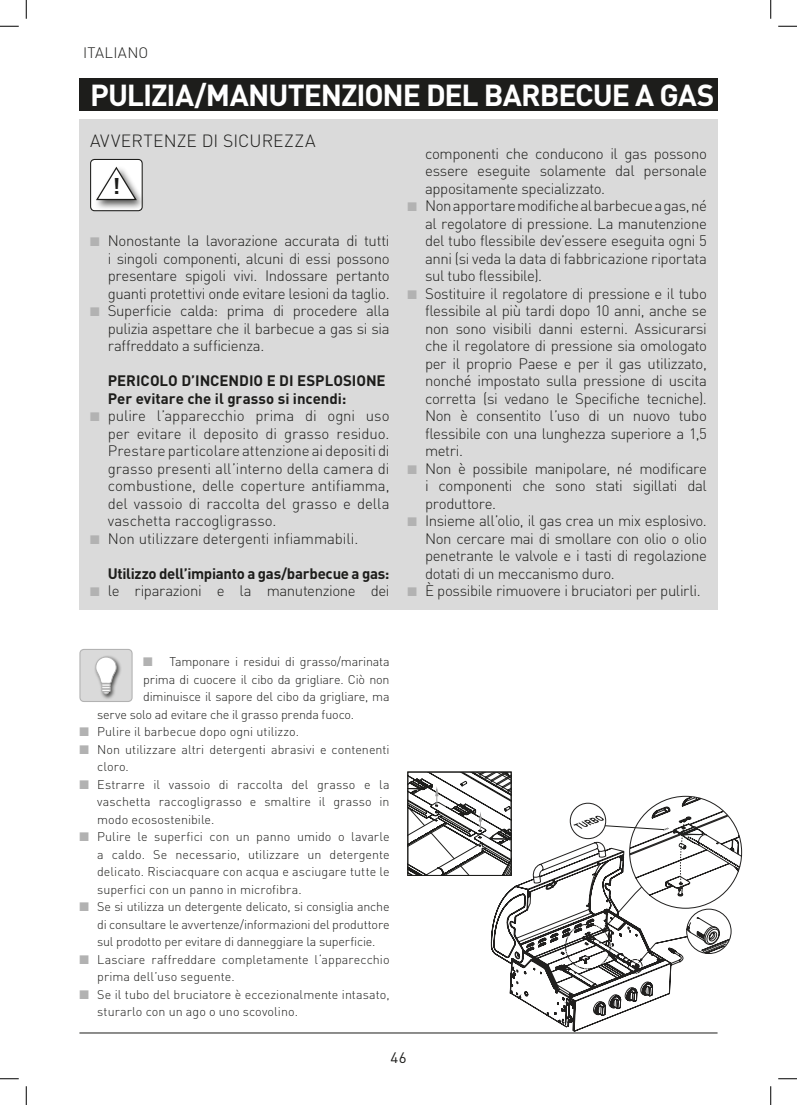
<style>
.page{position:relative;width:797px;height:1105px;background:#fff}
.page>*{position:absolute;margin:0;border:0;box-sizing:border-box;transform-origin:0 0}
.t1{font:700 30px "DIN Pro";letter-spacing:-.035em;color:#fff}
.t2{font:700 22.5px "DIN Pro";color:#1d1d1b}
.FLIESSTEXT{font:300 17.5px "DIN Pro";letter-spacing:.005em;color:#1d1d1b}
.t3{font:300 15px/17.5px "DIN Pro";letter-spacing:-.025em;color:#1d1d1b;text-align:justify}
.AUFZAEHLUNG{font:700 15px "DIN Pro";letter-spacing:-.005em;color:#1d1d1b}
.t4{font:300 15px "DIN Pro";letter-spacing:.02em;color:#1d1d1b}
.t5{font:15px "DIN Pro";color:#1d1d1b}
.t6{font:300 12.5px/17.5px "DIN Pro";color:#1d1d1b}
</style>
<div class="page">
<div style="left:79px;top:120px;width:638px;height:490px;background:#dadada"></div>
<svg style="left:490px;top:796px;width:252px;height:236px"></svg>
<svg style="left:686px;top:909px;width:45px;height:45px"></svg>
<svg style="left:573px;top:815px;width:96px;height:16px"></svg>
<div style="left:570px;top:803px;width:36px;height:36px;border:1px solid #21201f;border-radius:50%"></div>
<hr style="left:79px;top:1032px;width:638px;height:1px;background:#1d1d1b">
<div style="left:79px;top:79px;width:638px;height:32px;background:#1d1d1b"></div>
<svg style="left:79px;top:649px;width:54px;height:53px;background:#d5d5d5"></svg>
<svg style="left:90px;top:159px;width:53px;height:52px;background:#d5d5d5"></svg>
<svg style="left:409px;top:774px;width:100px;height:100px"></svg>
<div style="left:407px;top:772px;width:104px;height:104px;border:1px solid #1d1d1b"></div>
<svg style="left:0;top:25px;width:19px;height:2px"></svg>
<svg style="left:778px;top:25px;width:19px;height:2px"></svg>
<svg style="left:0;top:1078px;width:19px;height:1px"></svg>
<svg style="left:778px;top:1078px;width:19px;height:1px"></svg>
<svg style="left:25px;top:0;width:2px;height:19px"></svg>
<svg style="left:25px;top:1086px;width:2px;height:19px"></svg>
<svg style="left:770px;top:0;width:1px;height:19px"></svg>
<svg style="left:770px;top:1086px;width:1px;height:19px"></svg>
<p class="t4" style="left:83px;top:41px;width:67px">ITALIANO</p>
<p class="t1" style="left:90px;top:72px;width:626px">PULIZIA/MANUTENZIONE DEL BARBECUE A GAS</p>
<p class="FLIESSTEXT" style="left:90px;top:127px;width:227px">AVVERTENZE DI SICUREZZA</p>
<p class="t2" style="left:112px;top:169px;width:9px">!</p>
<p class="t3" style="left:108px;top:231px;width:283px">Nonostante la lavorazione accurata di tutti i singoli componenti, alcuni di essi possono presentare spigoli vivi. Indossare pertanto guanti protettivi onde evitare lesioni da taglio.</p>
<p class="t3" style="left:108px;top:301px;width:283px">Superficie calda: prima di procedere alla pulizia aspettare che il barbecue a gas si sia raffreddato a sufficienza.</p>
<p class="AUFZAEHLUNG" style="left:108px;top:369px;width:279px">PERICOLO D’INCENDIO E DI ESPLOSIONE</p>
<p class="AUFZAEHLUNG" style="left:108px;top:387px;width:240px">Per evitare che il grasso si incendi:</p>
<p class="t3" style="left:108px;top:406px;width:283px">pulire l’apparecchio prima di ogni uso per evitare il deposito di grasso residuo.<br>Prestare particolare attenzione ai depositi di grasso presenti all’interno della camera di combustione, delle coperture antifiamma, del vassoio di raccolta del grasso e della vaschetta raccogligrasso.</p>
<p class="t3" style="left:108px;top:529px;width:252px">Non utilizzare detergenti infiammabili.</p>
<p class="AUFZAEHLUNG" style="left:108px;top:562px;width:283px">Utilizzo dell’impianto a gas/barbecue a gas:</p>
<p class="t3" style="left:108px;top:581px;width:283px">le riparazioni e la manutenzione dei</p>
<p class="t3" style="left:425px;top:144px;width:283px">componenti che conducono il gas possono essere eseguite solamente dal personale appositamente specializzato.</p>
<p class="t3" style="left:425px;top:196px;width:283px">Non apportare modifiche al barbecue a gas, né al regolatore di pressione. La manutenzione del tubo flessibile dev’essere eseguita ogni 5 anni (si veda la data di fabbricazione riportata sul tubo flessibile).</p>
<p class="t3" style="left:425px;top:284px;width:283px">Sostituire il regolatore di pressione e il tubo flessibile al più tardi dopo 10 anni, anche se non sono visibili danni esterni. Assicurarsi che il regolatore di pressione sia omologato per il proprio Paese e per il gas utilizzato, nonché impostato sulla pressione di uscita corretta (si vedano le Specifiche tecniche).<br>Non è consentito l’uso di un nuovo tubo flessibile con una lunghezza superiore a 1,5 metri.</p>
<p class="t3" style="left:425px;top:459px;width:283px">Non è possibile manipolare, né modificare i componenti che sono stati sigillati dal produttore.</p>
<p class="t3" style="left:425px;top:511px;width:283px">Insieme all’olio, il gas crea un mix esplosivo.<br>Non cercare mai di smollare con olio o olio penetrante le valvole e i tasti di regolazione dotati di un meccanismo duro.</p>
<p class="t3" style="left:425px;top:581px;width:277px">È possibile rimuovere i bruciatori per pulirli.</p>
<p class="t6" style="left:169px;top:652px;width:222px">Tamponare i residui di grasso/marinata</p>
<p class="t6" style="left:143px;top:670px;width:248px">prima di cuocere il cibo da grigliare. Ciò non</p>
<p class="t6" style="left:143px;top:687px;width:248px">diminuisce il sapore del cibo da grigliare, ma</p>
<p class="t6" style="left:97px;top:705px;width:258px">serve solo ad evitare che il grasso prenda fuoco.</p>
<p class="t6" style="left:97px;top:722px;width:203px">Pulire il barbecue dopo ogni utilizzo.</p>
<p class="t6" style="left:97px;top:740px;width:294px">Non utilizzare altri detergenti abrasivi e contenenti cloro.</p>
<p class="t6" style="left:97px;top:775px;width:294px;text-align:justify">Estrarre il vassoio di raccolta del grasso e la vaschetta raccogligrasso e smaltire il grasso in modo ecosostenibile.</p>
<p class="t6" style="left:97px;top:827px;width:294px;text-align:justify">Pulire le superfici con un panno umido o lavarle a caldo. Se necessario, utilizzare un detergente delicato. Risciacquare con acqua e asciugare tutte le superfici con un panno in microfibra.</p>
<p class="t6" style="left:97px;top:897px;width:294px;text-align:justify">Se si utilizza un detergente delicato, si consiglia anche di consultare le avvertenze/informazioni del produttore sul prodotto per evitare di danneggiare la superficie.</p>
<p class="t6" style="left:97px;top:950px;width:294px">Lasciare raffreddare completamente l‘apparecchio prima dell’uso seguente.</p>
<p class="t6" style="left:97px;top:985px;width:294px">Se il tubo del bruciatore è eccezionalmente intasato, sturarlo con un ago o uno scovolino.</p>
<p class="t5" style="left:390px;top:1047px;width:18px">46</p>
</div>
